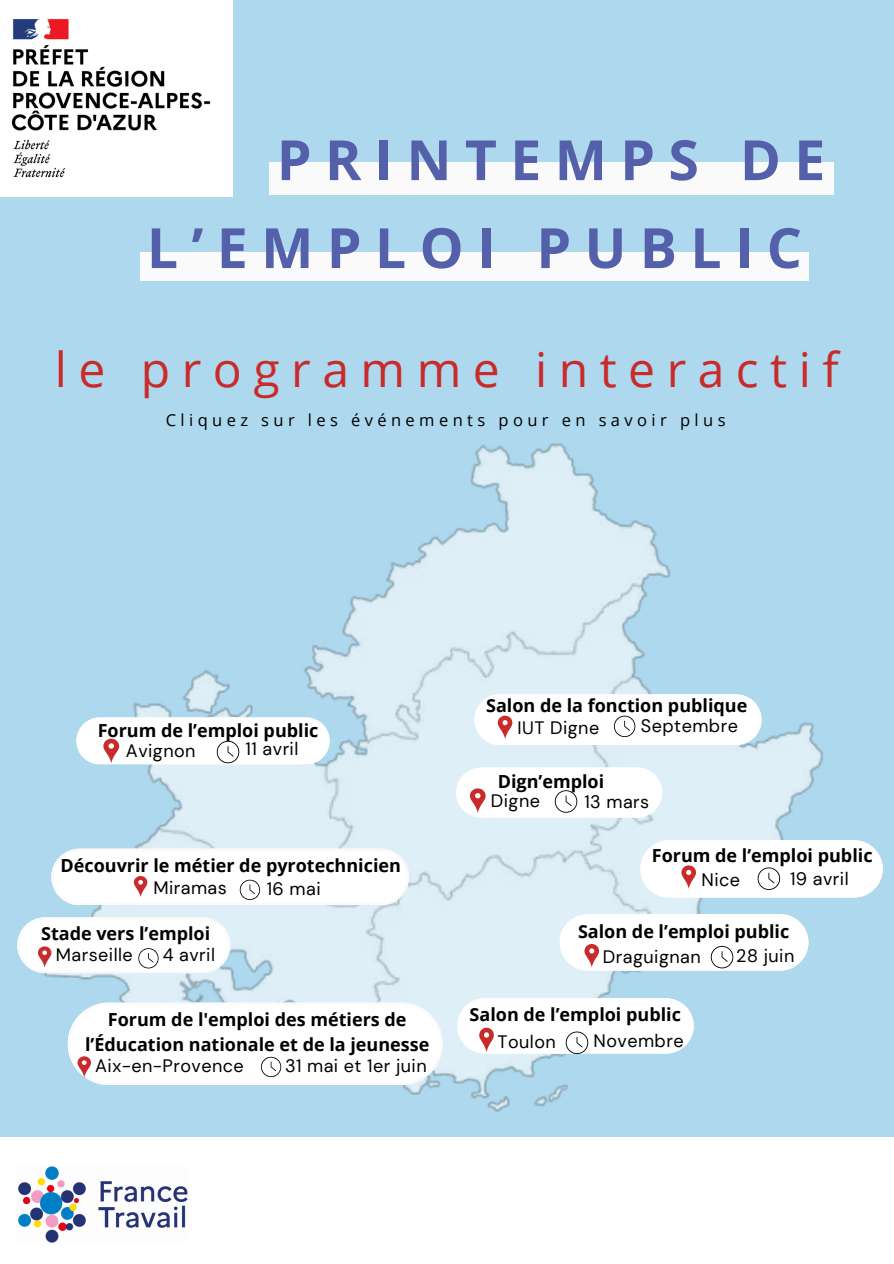
<style>
.page{position:relative;width:894px;height:1264px;background:#fff}
.page>*{position:absolute;margin:0;border:0;box-sizing:border-box;transform-origin:0 0}
.t1{font:700 55.5px "Open Sans";letter-spacing:.24em;color:#5460aa}
.t2{font:48px "Open Sans";letter-spacing:.24em;color:#c92a2a}
.t3{font:700 18px/24.8px "Open Sans";color:#000;text-align:center}
.t4{font:18px "DM Sans";letter-spacing:.025em;color:#000}
.t5{font:16.5px "Open Sans";letter-spacing:.27em;color:#000}
</style>
<div class="page">
<div style="left:0;top:0;width:893px;height:1136px;background:#add8ed"></div>
<svg style="left:44px;top:443px;width:839px;height:669px"></svg>
<svg style="left:456px;top:767px;width:206px;height:50px;background:#faf7f8"></svg>
<div style="left:76px;top:468px;width:154px;height:53px;background:#add8ed"></div>
<div style="left:626px;top:1066px;width:154px;height:53px;background:#add8ed"></div>
<div style="left:474px;top:694px;width:287px;height:51px;background:#fff"></div>
<svg style="left:640px;top:840px;width:242px;height:57px;background:#faf9fa"></svg>
<svg style="left:457px;top:998px;width:236px;height:56px;background:#f9f9f9"></svg>
<div style="left:68px;top:1002px;width:374px;height:83px;background:#fff"></div>
<div style="left:269px;top:162px;width:564px;height:33px;background:#fafafa"></div>
<div style="left:140px;top:252px;width:668px;height:29px;background:#fafafa"></div>
<svg style="left:17px;top:917px;width:213px;height:56px;background:#f8f8f9"></svg>
<img style="left:0;top:0;width:232px;height:196px">
<div style="left:51px;top:848px;width:358px;height:56px;background:#fff"></div>
<img style="left:18px;top:1166px;width:170px;height:77px">
<svg style="left:559px;top:914px;width:249px;height:56px;background:#faf9fa"></svg>
<svg style="left:76px;top:717px;width:253px;height:47px;background:#f9f8f8"></svg>
<p class="t1" style="left:277px;top:121px;width:550px">PRINTEMPS DE</p>
<p class="t1" style="left:147px;top:209px;width:656px">L’EMPLOI PUBLIC</p>
<p class="t2" style="left:55px;top:336px;width:785px">le programme interactif</p>
<p class="t5" style="left:166px;top:408px;width:561px">Cliquez sur les événements pour en savoir plus</p>
<p class="t3" style="left:98px;top:717px;width:222px">Forum de l’emploi public</p>
<p class="t4" style="left:126px;top:739px;width:71px">Avignon</p>
<p class="t4" style="left:245px;top:737px;width:54px">11 avril</p>
<p class="t3" style="left:60px;top:852px;width:342px">Découvrir le métier de pyrotechnicien</p>
<p class="t4" style="left:153px;top:875px;width:75px">Miramas</p>
<p class="t4" style="left:266px;top:877px;width:55px">16 mai</p>
<p class="t3" style="left:41px;top:920px;width:171px">Stade vers l’emploi</p>
<p class="t4" style="left:56px;top:943px;width:78px">Marseille</p>
<p class="t4" style="left:163px;top:943px;width:54px">4 avril</p>
<p class="t3" style="left:85px;top:1006px;width:345px">Forum de l'emploi des métiers de l’Éducation nationale et de la jeunesse</p>
<p class="t4" style="left:95px;top:1054px;width:150px">Aix-en-Provence</p>
<p class="t4" style="left:285px;top:1053px;width:143px">31 mai et 1er juin</p>
<h3 class="t3" style="left:486px;top:692px;width:263px">Salon de la fonction publique</h3>
<p class="t4" style="left:517px;top:715px;width:83px">IUT Digne</p>
<p class="t4" style="left:640px;top:714px;width:98px">Septembre</p>
<h3 class="t3" style="left:497px;top:768px;width:108px">Dign’emploi</h3>
<p class="t4" style="left:490px;top:789px;width:51px">Digne</p>
<h3 class="t4" style="left:584px;top:790px;width:66px">13 mars</h3>
<p class="t3" style="left:651px;top:842px;width:222px">Forum de l’emploi public</p>
<h3 class="t4" style="left:701px;top:867px;width:40px">Nice</h3>
<p class="t4" style="left:789px;top:866px;width:60px">19 avril</p>
<h3 class="t3" style="left:578px;top:918px;width:213px">Salon de l’emploi public</h3>
<h1 class="t4" style="left:602px;top:945px;width:99px">Draguignan</h1>
<p class="t3" style="left:469px;top:1001px;width:213px">Salon de l’emploi public</p>
<h1 class="t4" style="left:497px;top:1029px;width:60px">Toulon</h1>
<p class="t4" style="left:593px;top:1029px;width:92px">Novembre</p>
<p class="t4" style="left:736px;top:943px;width:59px">28 juin</p>
</div>
